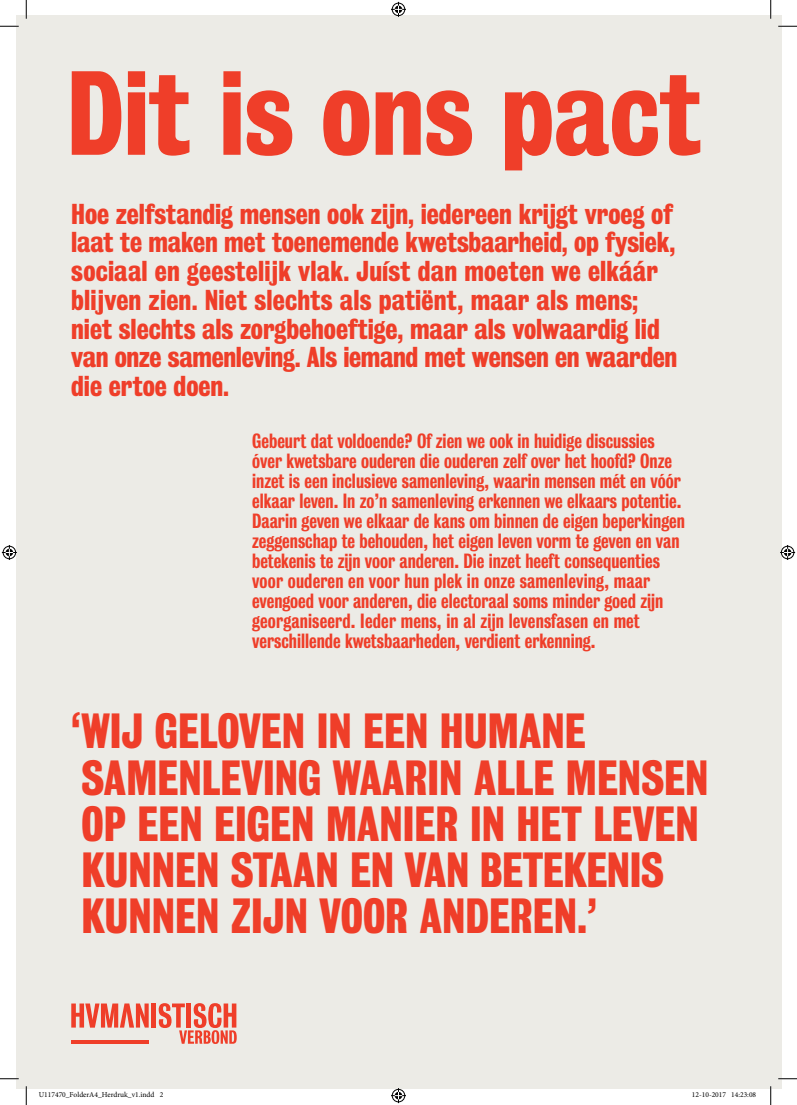
<style>
.page{position:relative;width:797px;height:1105px;background:#fff}
.page>*{position:absolute;margin:0;border:0;box-sizing:border-box;transform-origin:0 0}
.t1{font:108.75px "Bureau Grotesque Three Seven";color:#ef3e29}
.t2{font:45px/46.2px "Bureau Grotesque Three Seven";color:#ef3e29}
.t3{font:26.25px/28.8px "Bureau Grotesque Three Seven";letter-spacing:-.005em;color:#ef3e29}
.t4{font:18.75px/20px "Bureau Grotesque Three Five";color:#ef3e29}
.t5{font:7.5px "Minion Pro";color:#000}
</style>
<div class="page">
<div style="left:16px;top:16px;width:765px;height:1073px;background:#ecebe6"></div>
<hr style="left:152px;top:1003px;width:4px;height:24px;background:#ef3e29">
<svg style="left:159px;top:1003px;width:78px;height:41px"></svg>
<svg style="left:71px;top:1003px;width:78px;height:25px"></svg>
<hr style="left:71px;top:1040px;width:78px;height:4px;background:#ef3e29">
<svg style="left:0;top:25px;width:19px;height:2px"></svg>
<svg style="left:778px;top:25px;width:19px;height:2px"></svg>
<svg style="left:0;top:1078px;width:19px;height:1px"></svg>
<svg style="left:778px;top:1078px;width:19px;height:1px"></svg>
<svg style="left:25px;top:0;width:2px;height:19px"></svg>
<svg style="left:25px;top:1086px;width:2px;height:19px"></svg>
<svg style="left:770px;top:0;width:1px;height:19px"></svg>
<svg style="left:770px;top:1086px;width:1px;height:19px"></svg>
<svg style="left:391px;top:2px;width:15px;height:15px"></svg>
<svg style="left:391px;top:1088px;width:15px;height:15px"></svg>
<svg style="left:2px;top:545px;width:15px;height:15px"></svg>
<svg style="left:780px;top:545px;width:15px;height:15px"></svg>
<h1 class="t1" style="left:67px;top:51px;width:637px">Dit is ons pact</h1>
<p class="t3" style="left:71px;top:199px;width:607px">Hoe zelfstandig mensen ook zijn, iedereen krijgt vroeg of laat te maken met toenemende kwetsbaarheid, op fysiek, sociaal en geestelijk vlak. Juíst dan moeten we elkáár blijven zien. Niet slechts als patiënt, maar als mens; niet slechts als zorgbehoeftige, maar als volwaardig lid van onze samenleving. Als iemand met wensen en waarden die ertoe doen.</p>
<p class="t4" style="left:252px;top:431px;width:434px">Gebeurt dat voldoende? Of zien we ook in huidige discussies óver kwetsbare ouderen die ouderen zelf over het hoofd? Onze inzet is een inclusieve samenleving, waarin mensen mét en vóór elkaar leven. In zo’n samenleving erkennen we elkaars potentie.<br>Daarin geven we elkaar de kans om binnen de eigen beperkingen zeggenschap te behouden, het eigen leven vorm te geven en van betekenis te zijn voor anderen. Die inzet heeft consequenties voor ouderen en voor hun plek in onze samenleving, maar evengoed voor anderen, die electoraal soms minder goed zijn georganiseerd. Ieder mens, in al zijn levensfasen en met verschillende kwetsbaarheden, verdient erkenning.</p>
<h2 class="t2" style="left:71px;top:708px;width:639px">‘WIJ GELOVEN IN EEN HUMANE<br>SAMENLEVING WAARIN ALLE MENSEN<br>OP EEN EIGEN MANIER IN HET LEVEN<br>KUNNEN STAAN EN VAN BETEKENIS<br>KUNNEN ZIJN VOOR ANDEREN.’</h2>
<p class="t5" style="left:39px;top:1090px;width:126px">U117470_FolderA4_Herdruk_v1.indd 2</p>
<p class="t5" style="left:692px;top:1090px;width:66px">12-10-2017 14:23:08</p>
</div>
